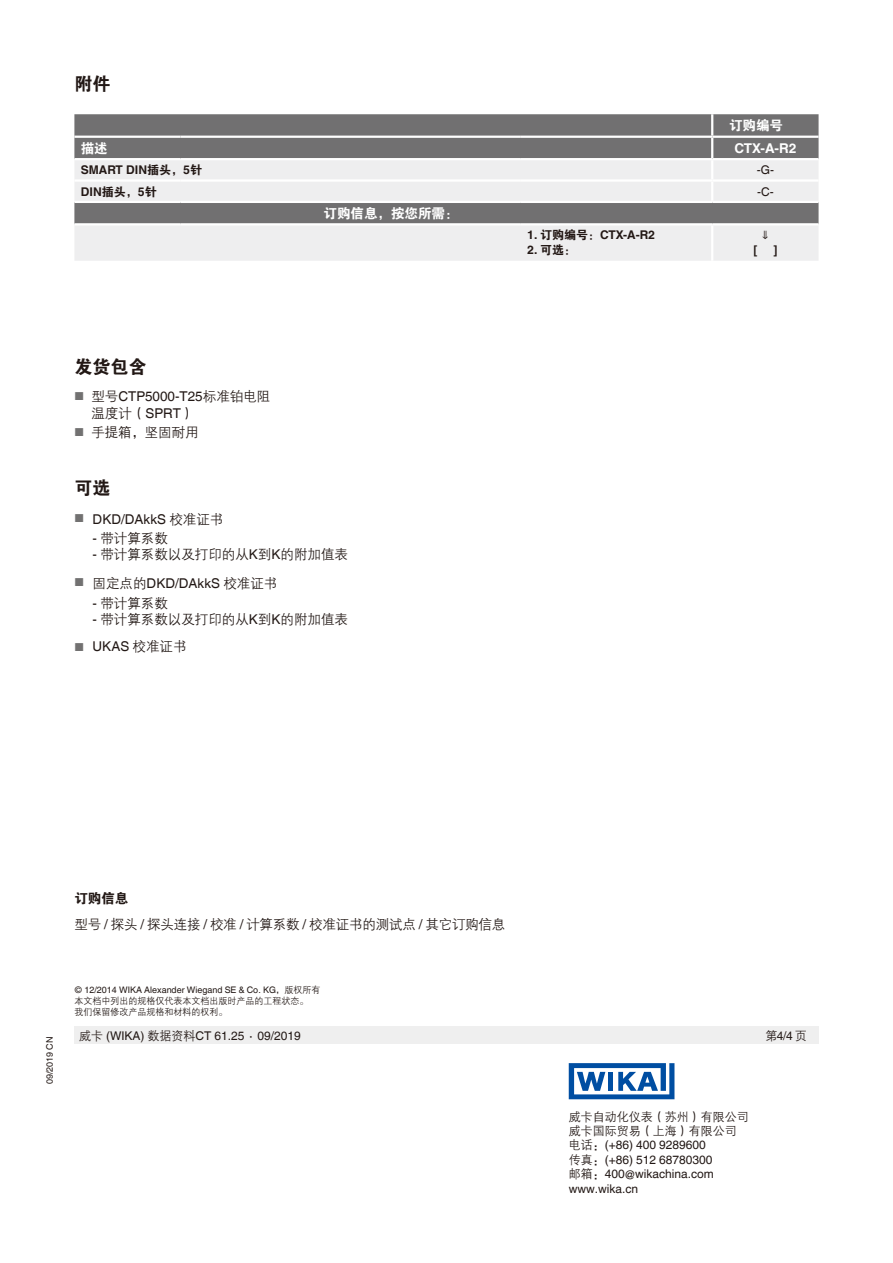
<style>
.page{position:relative;width:893px;height:1263px;background:#fff}
.page>*{position:absolute;margin:0;border:0;box-sizing:border-box;transform-origin:0 0}
.t1{font:18px "FZDHTJW GB1 0";color:#221815}
.t2{font:13.5px "FZZDXJW GB1 0";color:#221815}
.t3{font:13.5px "Helvetica World";color:#221815}
.t4{font:13.5px "FZDHTJW GB1 0";color:#fff}
.t5{font:700 13.5px "Helvetica World";color:#fff}
.t6{font:13.5px "FZDHTJW GB1 0";color:#221815}
.t7{font:12px/14.4px "Helvetica World";color:#221815}
.t8{font:700 12px "Helvetica World";color:#231815}
.t9{font:12px/14.4px "FZZDXJW GB1 0";color:#221815}
.t10{font:12px "Helvetica World";color:#231815}
.t11{font:12px "FZDHTJW GB1 0";color:#231815}
.t12{font:11.55px "Helvetica World";color:#727171}
.t13{font:9px "Helvetica World";color:#221815}
.t14{font:9px/10.8px "FZZDXJW GB1 0";color:#221815}
.s1{font-family:"FZDHTJW GB1 0";font-weight:400}
.s2{font-family:"Helvetica World";font-weight:700}
.s3{font-size:11.55px;color:#727171}
.s4{font-family:"FZZDXJW GB1 0"}
.s5{font-family:"Helvetica World"}
.s6{font-family:"Helvetica World";font-size:11.55px;color:#727171}
</style>
<div class="page">
<svg style="left:569px;top:1063px;width:105px;height:36px"></svg>
<div style="left:74px;top:1027px;width:745px;height:17px;background:#efefef"></div>
<div style="left:74px;top:114px;width:745px;height:44px;background:#717071"></div>
<svg style="left:74px;top:160px;width:745px;height:101px;background:#d3d3d4"></svg>
<hr style="left:712px;top:136px;width:107px;height:2px;background:#fff">
<hr style="left:711px;top:138px;width:2px;height:20px;background:#fff">
<hr style="left:711px;top:114px;width:2px;height:22px;background:#fff">
<hr style="left:74px;top:136px;width:107px;height:2px;background:#fff">
<hr style="left:181px;top:136px;width:340px;height:2px;background:#fff">
<hr style="left:521px;top:136px;width:191px;height:2px;background:#fff">
<hr style="left:712px;top:201px;width:107px;height:2px;background:#fff">
<hr style="left:712px;top:223px;width:107px;height:2px;background:#fff">
<hr style="left:521px;top:223px;width:191px;height:2px;background:#fff">
<hr style="left:711px;top:225px;width:2px;height:36px;background:#fff">
<hr style="left:712px;top:179px;width:107px;height:3px;background:#fff">
<hr style="left:74px;top:179px;width:107px;height:3px;background:#fff">
<hr style="left:181px;top:179px;width:340px;height:3px;background:#fff">
<hr style="left:521px;top:179px;width:191px;height:3px;background:#fff">
<svg style="left:711px;top:160px;width:2px;height:41px"></svg>
<hr style="left:74px;top:201px;width:107px;height:2px;background:#fff">
<hr style="left:181px;top:201px;width:340px;height:2px;background:#fff">
<hr style="left:521px;top:201px;width:191px;height:2px;background:#fff">
<hr style="left:74px;top:223px;width:107px;height:2px;background:#fff">
<hr style="left:181px;top:223px;width:340px;height:2px;background:#fff">
<h1 class="t1" style="left:74px;top:74px;width:38px">附件</h1>
<p class="t4" style="left:729px;top:118px;width:55px">订购编号</p>
<p class="t4" style="left:81px;top:141px;width:28px">描述</p>
<p class="t5" style="left:734px;top:140px;width:64px">CTX-A-R2</p>
<p class="t8" style="left:81px;top:163px;width:123px">SMART DIN<span class="s1">插头，</span>5<span class="s1">针</span></p>
<p class="t10" style="left:757px;top:163px;width:19px">-G-</p>
<p class="t8" style="left:81px;top:184px;width:77px">DIN<span class="s1">插头，</span>5<span class="s1">针</span></p>
<p class="t10" style="left:757px;top:184px;width:18px">-C-</p>
<p class="t4" style="left:324px;top:206px;width:136px">订购信息，按您所需：</p>
<p class="t8" style="left:527px;top:228px;width:129px">1. <span class="s1">订购编号：</span>CTX-A-R2</p>
<p class="t11" style="left:527px;top:244px;width:50px"><span class="s2">2.</span> 可选：</p>
<p class="t10" style="left:762px;top:228px;width:9px">⇓</p>
<p class="t8" style="left:753px;top:243px;width:5px">[</p>
<p class="t8" style="left:773px;top:243px;width:5px">]</p>
<h1 class="t1" style="left:74px;top:357px;width:74px">发货包含</h1>
<p class="t3" style="left:74px;top:389px;width:197px"><span class="s3">■</span> <span class="s4">型号</span>CTP5000-T25<span class="s4">标准铂电阻</span></p>
<p class="t2" style="left:91px;top:407px;width:105px">温度计（<span class="s5">SPRT</span>）</p>
<p class="t2" style="left:74px;top:425px;width:126px"><span class="s6">■</span> 手提箱，坚固耐用</p>
<h1 class="t1" style="left:74px;top:478px;width:37px">可选</h1>
<p class="t3" style="left:74px;top:511px;width:150px"><span class="s3">■</span> DKD/DAkkS <span class="s4">校准证书</span></p>
<p class="t2" style="left:93px;top:531px;width:77px"><span class="s5">-</span> 带计算系数</p>
<p class="t2" style="left:93px;top:547px;width:257px"><span class="s5">-</span> 带计算系数以及打印的从<span class="s5">K</span>到<span class="s5">K</span>的附加值表</p>
<p class="t3" style="left:74px;top:575px;width:204px"><span class="s3">■</span> <span class="s4">固定点的</span>DKD/DAkkS <span class="s4">校准证书</span></p>
<p class="t12" style="left:74px;top:640px;width:11px">■</p>
<p class="t2" style="left:93px;top:596px;width:77px"><span class="s5">-</span> 带计算系数</p>
<p class="t2" style="left:93px;top:612px;width:257px"><span class="s5">-</span> 带计算系数以及打印的从<span class="s5">K</span>到<span class="s5">K</span>的附加值表</p>
<p class="t3" style="left:93px;top:638px;width:95px">UKAS <span class="s4">校准证书</span></p>
<p class="t6" style="left:74px;top:891px;width:56px">订购信息</p>
<p class="t2" style="left:74px;top:917px;width:432px">型号 <span class="s5">/</span> 探头 <span class="s5">/</span> 探头连接 <span class="s5">/</span> 校准 <span class="s5">/</span> 计算系数 <span class="s5">/</span> 校准证书的测试点 <span class="s5">/</span> 其它订购信息</p>
<p class="t13" style="left:44px;top:1084px;width:49px;rotate:-90deg">09/2019 CN</p>
<p class="t13" style="left:74px;top:985px;width:248px">© 12/2014 WIKA Alexander Wiegand SE &amp; Co. KG<span class="s4">，版权所有</span></p>
<p class="t14" style="left:74px;top:996px;width:235px">本文档中列出的规格仅代表本文档出版时产品的工程状态。我们保留修改产品规格和材料的权利。</p>
<p class="t7" style="left:79px;top:1028px;width:223px"><span class="s4">威卡</span> (WIKA) <span class="s4">数据资料</span>CT 61.25 ∙ 09/2019</p>
<p class="t7" style="left:765px;top:1028px;width:43px"><span class="s4">第</span>4/4 <span class="s4">页</span></p>
<p class="t9" style="left:569px;top:1110px;width:181px">威卡自动化仪表（苏州）有限公司威卡国际贸易（上海）有限公司</p>
<p class="t7" style="left:569px;top:1138px;width:147px"><span class="s4">电话：</span>(+86) 400 9289600<span class="s4">传真：</span>(+86) 512 68780300<span class="s4">邮箱：</span>400@wikachina.com www.wika.cn</p>
</div>
